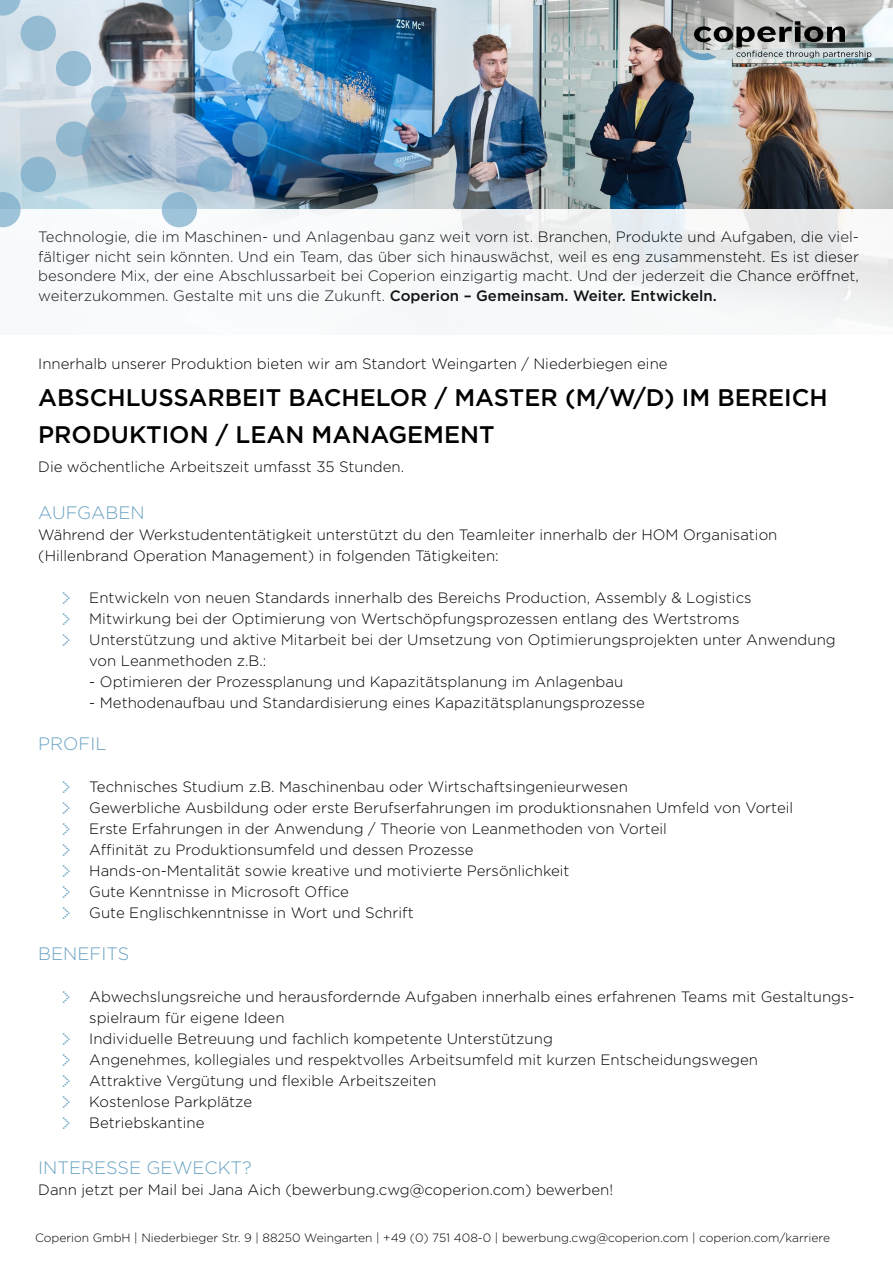
<style>
.page{position:relative;width:893px;height:1263px;background:#fff}
.page>*{position:absolute;margin:0;border:0;box-sizing:border-box;transform-origin:0 0}
.t1{font:360px "Dot Matrix One OT";color:#78abc9}
.t2{font:500 24px/37px "Gotham";color:#000}
.t3{font:300 18px "Gotham";color:#69a2c2}
.t4{font:300 15px/21px "Gotham";color:#000}
.t5{font:300 12px "Gotham";color:#000}
.s1{font-weight:500}
.s2{font-family:"Dot Matrix One OT";font-weight:400;font-size:17.25px;color:#69a2c2}
</style>
<div class="page">
<img style="left:0;top:0;width:893px;height:209px">
<div style="left:0;top:209px;width:893px;height:126px;background:linear-gradient(to right,#fafdff,#eeeff0)"></div>
<svg style="left:680px;top:21px;width:191px;height:39px;background:#959c9c"></svg>
<h1 class="t1" style="left:-32px;top:-111px;width:354px">&gt;&gt;</h1>
<p class="t4" style="left:38px;top:227px;width:822px;line-height:19.5px;text-align:justify">Technologie, die im Maschinen- und Anlagenbau ganz weit vorn ist. Branchen, Produkte und Aufgaben, die viel&shy;fältiger nicht sein könnten. Und ein Team, das über sich hinauswächst, weil es eng zusammensteht. Es ist dieser besondere Mix, der eine Abschlussarbeit bei Coperion einzigartig macht. Und der jederzeit die Chance eröffnet,</p>
<p class="t4" style="left:38px;top:284px;width:680px">weiterzukommen. Gestalte mit uns die Zukunft. <span class="s1">Coperion – Gemeinsam. Weiter. Entwickeln.</span></p>
<p class="t4" style="left:38px;top:352px;width:631px">Innerhalb unserer Produktion bieten wir am Standort Weingarten / Niederbiegen eine</p>
<h2 class="t2" style="left:38px;top:378px;width:791px">ABSCHLUSSARBEIT BACHELOR / MASTER (M/W/D) IM BEREICH<br>PRODUKTION / LEAN MANAGEMENT</h2>
<p class="t4" style="left:38px;top:456px;width:367px">Die wöchentliche Arbeitszeit umfasst 35 Stunden.</p>
<p class="t3" style="left:38px;top:501px;width:108px">AUFGABEN</p>
<p class="t4" style="left:38px;top:523px;width:741px">Während der Werkstudententätigkeit unterstützt du den Teamleiter innerhalb der HOM Organisation (Hillenbrand Operation Management) in folgenden Tätigkeiten:</p>
<p class="t4" style="left:62px;top:586px;width:691px"><span class="s2">&gt;</span> Entwickeln von neuen Standards innerhalb des Bereichs Production, Assembly &amp; Logistics</p>
<p class="t4" style="left:62px;top:607px;width:679px"><span class="s2">&gt;</span> Mitwirkung bei der Optimierung von Wertschöpfungsprozessen entlang des Wertstroms</p>
<p class="t4" style="left:62px;top:628px;width:775px"><span class="s2">&gt;</span> Unterstützung und aktive Mitarbeit bei der Umsetzung von Optimierungsprojekten unter Anwendung</p>
<p class="t4" style="left:89px;top:649px;width:179px">von Leanmethoden z.B.:</p>
<p class="t4" style="left:89px;top:670px;width:535px">- Optimieren der Prozessplanung und Kapazitätsplanung im Anlagenbau</p>
<p class="t4" style="left:89px;top:691px;width:557px">- Methodenaufbau und Standardisierung eines Kapazitätsplanungsprozesse</p>
<p class="t3" style="left:38px;top:732px;width:70px">PROFIL</p>
<p class="t4" style="left:62px;top:775px;width:732px"><span class="s2">&gt;</span> Technisches Studium z.B. Maschinenbau oder Wirtschaftsingenieurwesen<br><span class="s2">&gt;</span> Gewerbliche Ausbildung oder erste Berufserfahrungen im produktionsnahen Umfeld von Vorteil <span class="s2">&gt;</span> Erste Erfahrungen in der Anwendung / Theorie von Leanmethoden von Vorteil<br><span class="s2">&gt;</span> Affinität zu Produktionsumfeld und dessen Prozesse<br><span class="s2">&gt;</span> Hands-on-Mentalität sowie kreative und motivierte Persönlichkeit<br><span class="s2">&gt;</span> Gute Kenntnisse in Microsoft Office<br><span class="s2">&gt;</span> Gute Englischkenntnisse in Wort und Schrift</p>
<p class="t3" style="left:38px;top:942px;width:92px">BENEFITS</p>
<p class="t4" style="left:62px;top:985px;width:794px"><span class="s2">&gt;</span> Abwechslungsreiche und herausfordernde Aufgaben innerhalb eines erfahrenen Teams mit Gestaltungs-</p>
<p class="t4" style="left:89px;top:1006px;width:197px">spielraum für eigene Ideen</p>
<p class="t4" style="left:62px;top:1027px;width:492px"><span class="s2">&gt;</span> Individuelle Betreuung und fachlich kompetente Unterstützung</p>
<p class="t4" style="left:62px;top:1048px;width:697px"><span class="s2">&gt;</span> Angenehmes, kollegiales und respektvolles Arbeitsumfeld mit kurzen Entscheidungswegen</p>
<p class="t4" style="left:62px;top:1069px;width:375px"><span class="s2">&gt;</span> Attraktive Vergütung und flexible Arbeitszeiten</p>
<p class="t4" style="left:62px;top:1090px;width:191px"><span class="s2">&gt;</span> Kostenlose Parkplätze</p>
<p class="t4" style="left:62px;top:1111px;width:144px"><span class="s2">&gt;</span> Betriebskantine</p>
<p class="t3" style="left:38px;top:1156px;width:215px">INTERESSE GEWECKT?</p>
<p class="t4" style="left:38px;top:1179px;width:576px">Dann jetzt per Mail bei Jana Aich (bewerbung.cwg@coperion.com) bewerben!</p>
<p class="t5" style="left:35px;top:1230px;width:796px">Coperion GmbH | Niederbieger Str. 9 | 88250 Weingarten | +49 (0) 751 408-0 | bewerbung.cwg@coperion.com | coperion.com/karriere</p>
</div>
